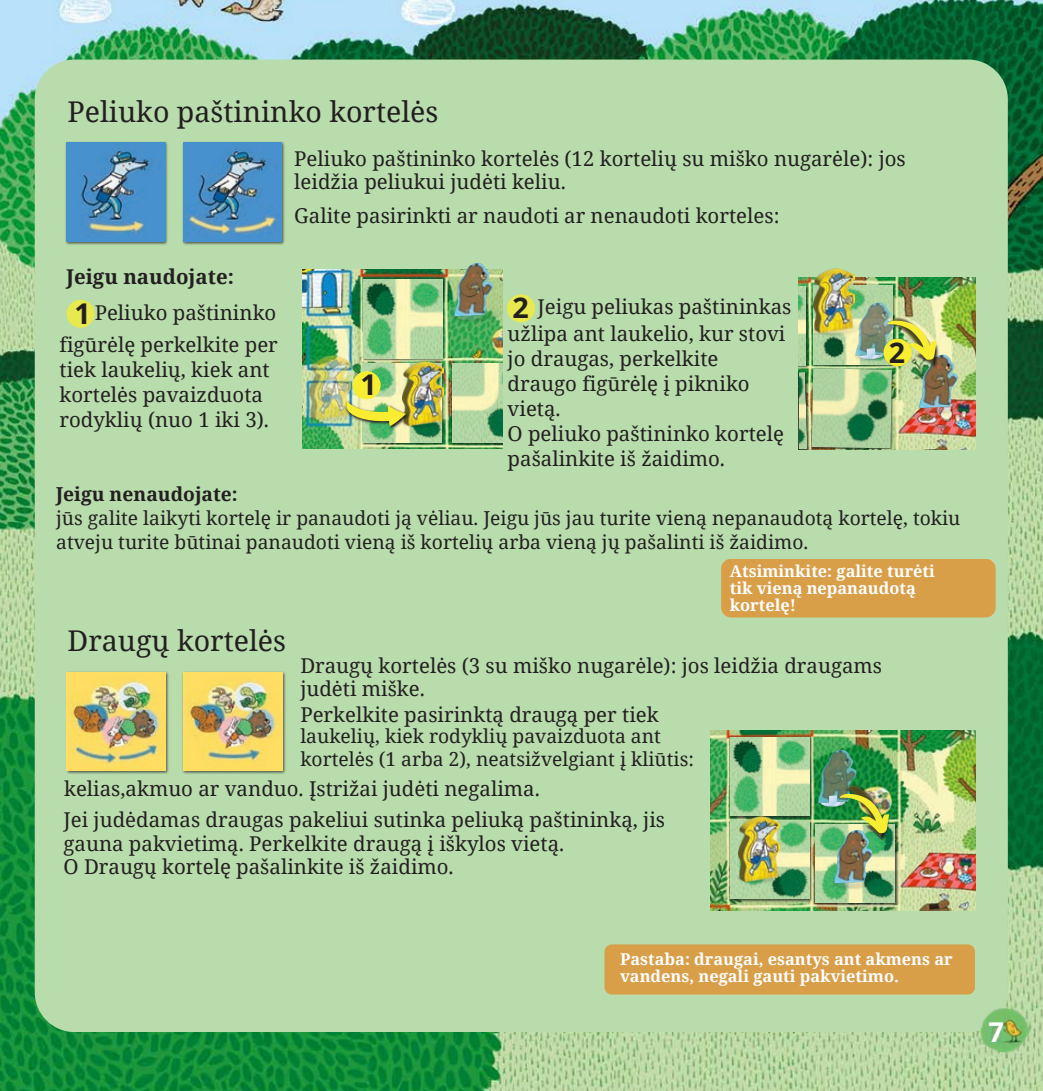
<style>
.page{position:relative;width:1043px;height:1091px;background:#fff}
.page>*{position:absolute;margin:0;border:0;box-sizing:border-box;transform-origin:0 0}
.t1{font:28.53px "Noto Serif";color:#231f20}
.t2{font:700 28.53px "Open Sans";color:#231f20}
.t3{font:700 27.3px "Open Sans";color:#fff}
.t4{font:20.47px/24.8px "Noto Serif";color:#231f20}
.t5{font:700 20.47px "Noto Serif";color:#231f20}
.t6{font:19.25px/23.6px "Noto Serif";color:#231f20}
.t7{font:700 19.25px "Noto Serif";color:#231f20}
.t8{font:700 16.28px/17.2px "Noto Serif";color:#fff}
</style>
<div class="page">
<img style="left:0;top:0;width:1042px;height:1091px">
<div style="left:35px;top:60px;width:972px;height:972px;background:#b8dcab;border-radius:40px"></div>
<img style="left:978px;top:1006px;width:52px;height:48px">
<div style="left:604px;top:944px;width:370px;height:50px;background:#d99e48;border-radius:7px"></div>
<div style="left:721px;top:559px;width:274px;height:58px;background:#d99e48;border-radius:10px"></div>
<svg style="left:986px;top:1025px;width:20px;height:19px"></svg>
<img style="left:65px;top:141px;width:103px;height:104px">
<img style="left:66px;top:143px;width:99px;height:98px">
<img style="left:302px;top:269px;width:78px;height:65px">
<img style="left:361px;top:277px;width:19px;height:57px">
<img style="left:363px;top:279px;width:17px;height:55px">
<img style="left:380px;top:269px;width:155px;height:71px">
<img style="left:454px;top:263px;width:39px;height:53px">
<img style="left:447px;top:298px;width:44px;height:32px">
<img style="left:433px;top:340px;width:70px;height:109px">
<img style="left:433px;top:361px;width:10px;height:65px">
<img style="left:302px;top:334px;width:131px;height:115px">
<img style="left:309px;top:356px;width:41px;height:64px">
<div style="left:352px;top:371px;width:28px;height:28px;background:#f9ed31;border-radius:50%"></div>
<img style="left:343px;top:398px;width:69px;height:33px">
<svg style="left:346px;top:401px;width:60px;height:25px"></svg>
<img style="left:798px;top:434px;width:9px;height:15px">
<img style="left:811px;top:434px;width:34px;height:14px">
<img style="left:845px;top:325px;width:196px;height:162px">
<img style="left:798px;top:277px;width:181px;height:157px">
<img style="left:798px;top:268px;width:139px;height:140px">
<img style="left:813px;top:269px;width:40px;height:64px">
<img style="left:710px;top:731px;width:265px;height:180px">
<img style="left:727px;top:735px;width:16px;height:60px">
<img style="left:730px;top:737px;width:13px;height:58px">
<img style="left:862px;top:800px;width:95px;height:145px">
<img style="left:862px;top:883px;width:9px;height:14px">
<img style="left:743px;top:730px;width:198px;height:152px">
<img style="left:810px;top:785px;width:7px;height:10px">
<img style="left:664px;top:795px;width:198px;height:150px">
<img style="left:738px;top:817px;width:41px;height:64px">
<img style="left:182px;top:141px;width:103px;height:104px">
<img style="left:183px;top:143px;width:99px;height:98px">
<div style="left:67px;top:300px;width:28px;height:28px;background:#e8e84f;border-radius:50%"></div>
<div style="left:507px;top:294px;width:28px;height:28px;background:#e8e84f;border-radius:50%"></div>
<img style="left:182px;top:671px;width:104px;height:103px">
<img style="left:183px;top:672px;width:99px;height:98px">
<img style="left:66px;top:671px;width:103px;height:103px">
<img style="left:67px;top:672px;width:98px;height:98px">
<img style="left:855px;top:302px;width:102px;height:106px">
<img style="left:817px;top:750px;width:78px;height:133px">
<p class="t1" style="left:68px;top:92px;width:372px">Peliuko paštininko kortelės</p>
<p class="t4" style="left:294px;top:147px;width:613px;line-height:22.9px">Peliuko paštininko kortelės (12 kortelių su miško nugarėle): jos leidžia peliukui judėti keliu.</p>
<p class="t4" style="left:294px;top:202px;width:486px">Galite pasirinkti ar naudoti ar nenaudoti korteles:</p>
<p class="t5" style="left:67px;top:262px;width:169px">Jeigu naudojate:</p>
<p class="t2" style="left:74px;top:294px;width:18px">1</p>
<p class="t2" style="left:512px;top:287px;width:18px">2</p>
<h3 class="t4" style="left:537px;top:293px;width:255px">Jeigu peliukas paštininkas</h3>
<p class="t4" style="left:507px;top:321px;width:279px">užlipa ant laukelio, kur stovi jo draugas, perkelkite draugo figūrėlę į pikniko vietą.<br>O peliuko paštininko kortelę pašalinkite iš žaidimo.</p>
<h3 class="t4" style="left:95px;top:299px;width:183px">Peliuko paštininko</h3>
<h3 class="t4" style="left:59px;top:332px;width:220px">figūrėlę perkelkite per tiek laukelių, kiek ant kortelės pavaizduota rodyklių (nuo 1 iki 3).</h3>
<p class="t2" style="left:360px;top:364px;width:18px">1</p>
<p class="t2" style="left:888px;top:333px;width:18px">2</p>
<p class="t7" style="left:56px;top:480px;width:183px">Jeigu nenaudojate:</p>
<p class="t6" style="left:56px;top:506px;width:905px">jūs galite laikyti kortelę ir panaudoti ją vėliau. Jeigu jūs jau turite vieną nepanaudotą kortelę, tokiu atveju turite būtinai panaudoti vieną iš kortelių arba vieną jų pašalinti iš žaidimo.</p>
<h3 class="t1" style="left:68px;top:621px;width:220px">Draugų kortelės</h3>
<p class="t8" style="left:729px;top:562px;width:206px">Atsiminkite: galite turėti tik vieną nepanaudotą kortelę!</p>
<p class="t4" style="left:300px;top:653px;width:583px;line-height:22.9px">Draugų kortelės (3 su miško nugarėle): jos leidžia draugams judėti miške.</p>
<p class="t4" style="left:300px;top:702px;width:360px">Perkelkite pasirinktą draugą per tiek</p>
<p class="t6" style="left:300px;top:725px;width:395px;line-height:22.4px">laukelių, kiek rodyklių pavaizduota ant kortelės (1 arba 2), neatsižvelgiant į kliūtis:</p>
<p class="t4" style="left:64px;top:776px;width:477px">kelias,akmuo ar vanduo. Įstrižai judėti negalima.</p>
<p class="t4" style="left:64px;top:807px;width:603px;line-height:23.6px">Jei judėdamas draugas pakeliui sutinka peliuką paštininką, jis gauna pakvietimą. Perkelkite draugą į iškylos vietą.<br>O Draugų kortelę pašalinkite iš žaidimo.</p>
<p class="t8" style="left:620px;top:950px;width:334px">Pastaba: draugai, esantys ant akmens ar vandens, negali gauti pakvietimo.</p>
<p class="t3" style="left:988px;top:1013px;width:17px">7</p>
</div>
